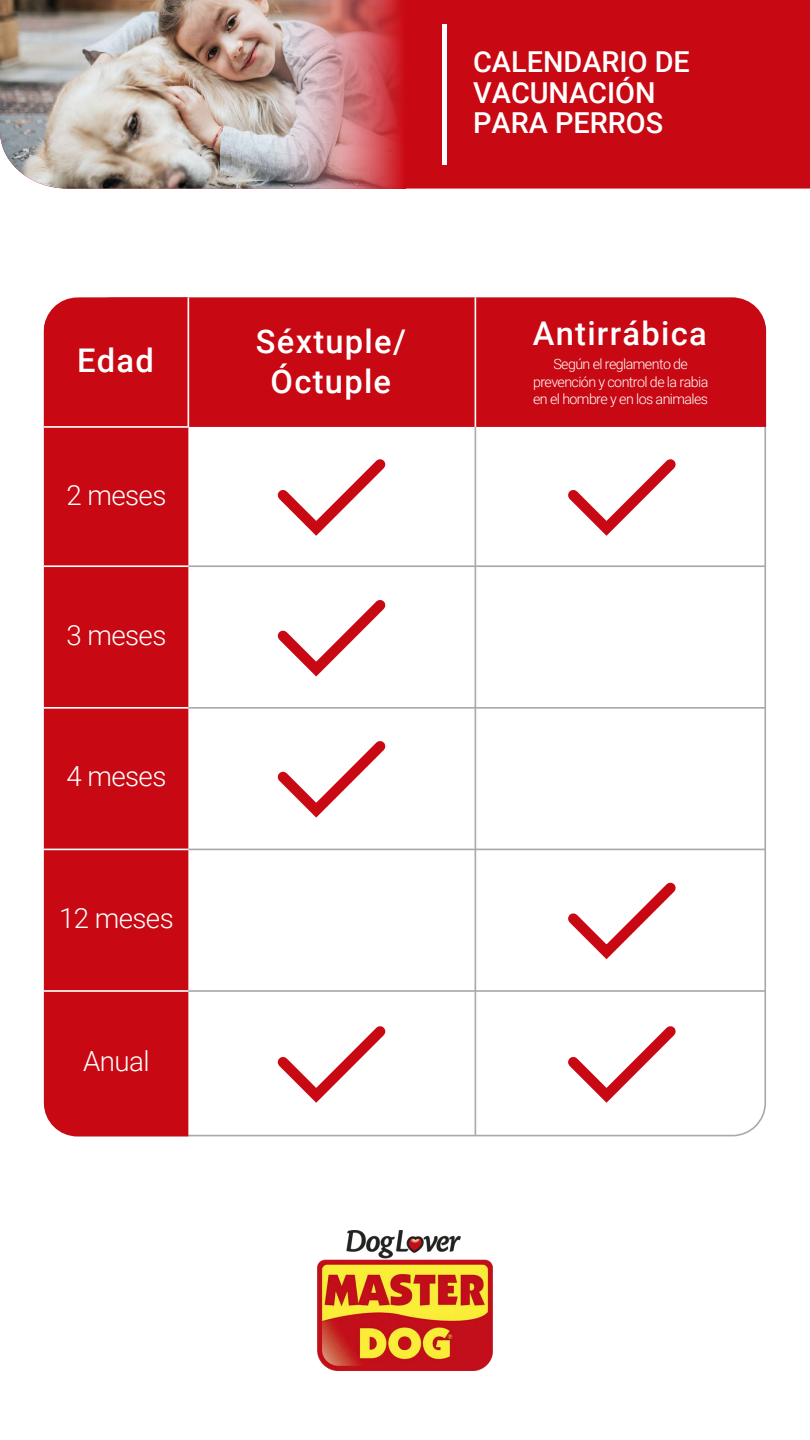
<style>
.page{position:relative;width:810px;height:1440px;background:#fff}
.page>*{position:absolute;margin:0;border:0;box-sizing:border-box;transform-origin:0 0}
.t1{font:500 32.7px/39.2px "Roboto";letter-spacing:.04em;color:#fff;text-align:center}
.t2{font:500 28.88px/30.6px "Roboto";color:#fff}
.t3{font:300 27.75px "Roboto";letter-spacing:-.02em;color:#fff}
.t4{font:300 14.25px/17.1px "Roboto";letter-spacing:-.04em;color:#fff;text-align:center}
</style>
<div class="page">
<img style="left:317px;top:1231px;width:176px;height:140px">
<div style="left:405px;top:0;width:405px;height:189px;background:#c80812"></div>
<img style="left:0;top:0;width:259px;height:189px">
<hr style="left:443px;top:24px;width:4px;height:140px;background:#fff">
<img style="left:259px;top:0;width:146px;height:189px">
<svg style="left:188px;top:427px;width:578px;height:709px"></svg>
<div style="left:44px;top:428px;width:144px;height:708px;background:#c80812"></div>
<div style="left:44px;top:297px;width:722px;height:130px;background:#c80812"></div>
<hr style="left:188px;top:565px;width:577px;height:2px;background:#a9a9ae">
<hr style="left:188px;top:707px;width:577px;height:2px;background:#a9a9ae">
<hr style="left:188px;top:849px;width:577px;height:1px;background:#a9a9ae">
<hr style="left:188px;top:990px;width:577px;height:2px;background:#a9a9ae">
<hr style="left:475px;top:427px;width:1px;height:709px;background:#a9a9ae">
<hr style="left:475px;top:297px;width:1px;height:130px;background:#fff">
<hr style="left:188px;top:297px;width:1px;height:130px;background:#fff">
<hr style="left:44px;top:565px;width:144px;height:2px;background:#fff">
<hr style="left:44px;top:426px;width:144px;height:2px;background:#fff">
<hr style="left:44px;top:707px;width:144px;height:2px;background:#fff">
<hr style="left:44px;top:849px;width:144px;height:1px;background:#fff">
<hr style="left:44px;top:990px;width:144px;height:2px;background:#fff">
<svg style="left:268px;top:450px;width:127px;height:93px"></svg>
<svg style="left:558px;top:450px;width:127px;height:93px"></svg>
<svg style="left:268px;top:1017px;width:127px;height:93px"></svg>
<svg style="left:558px;top:1017px;width:127px;height:93px"></svg>
<svg style="left:558px;top:873px;width:127px;height:94px"></svg>
<svg style="left:268px;top:590px;width:127px;height:94px"></svg>
<svg style="left:268px;top:731px;width:127px;height:94px"></svg>
<h1 class="t1" style="left:77px;top:339px;width:78px">Edad</h1>
<h3 class="t3" style="left:66px;top:475px;width:102px">2 meses</h3>
<h3 class="t3" style="left:66px;top:616px;width:102px">3 meses</h3>
<h3 class="t3" style="left:66px;top:757px;width:102px">4 meses</h3>
<h3 class="t3" style="left:59px;top:899px;width:116px">12 meses</h3>
<h3 class="t3" style="left:83px;top:1042px;width:68px">Anual</h3>
<h2 class="t2" style="left:473px;top:46px;width:218px">CALENDARIO DE<br>VACUNACIÓN<br>PARA PERROS</h2>
<h1 class="t1" style="left:256px;top:321px;width:152px">Séxtuple/<br>Óctuple</h1>
<h1 class="t1" style="left:533px;top:312px;width:175px">Antirrábica</h1>
<p class="t4" style="left:533px;top:355px;width:177px">Según el reglamento de prevención y control de la rabia en el hombre y en los animales</p>
</div>
